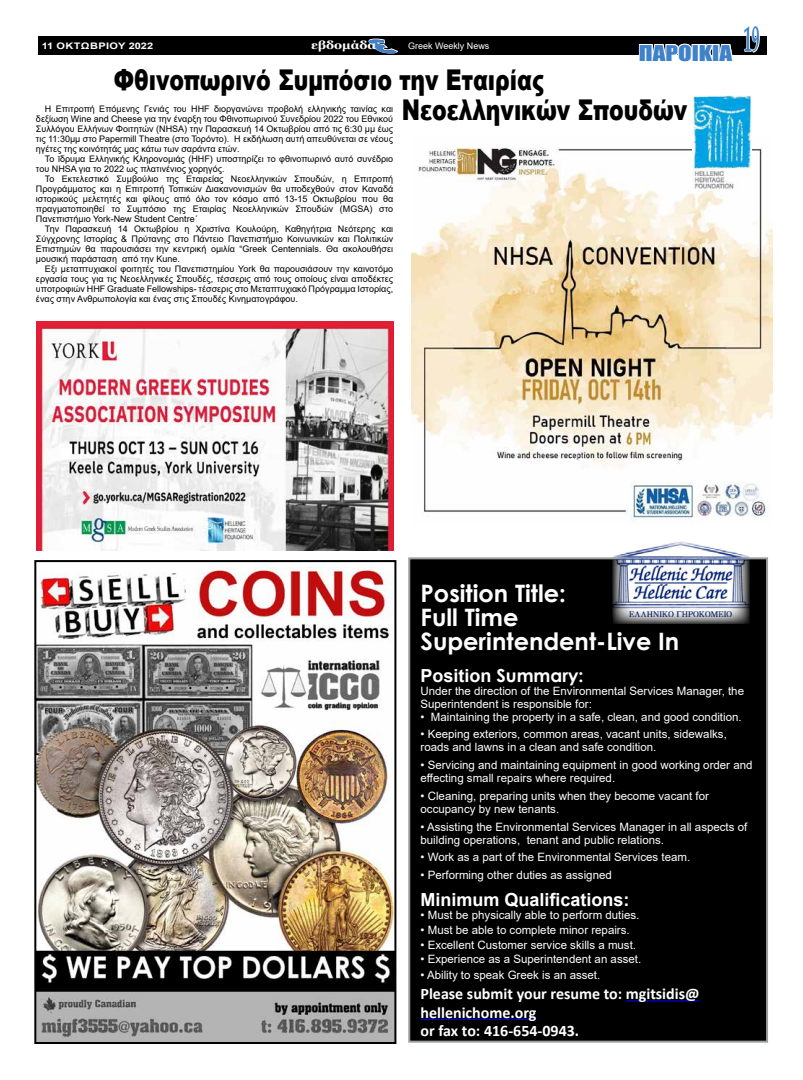
<style>
.page{position:relative;width:803px;height:1080px;background:#fff}
.page>*{position:absolute;margin:0;border:0;box-sizing:border-box;transform-origin:0 0}
.t1{font:700 36px "Book Antiqua";color:#3f82c9;scale:.43 1}
.t2{font:900 28.6px/30px "Arial";color:#000;scale:.77 1}
.t3{font:700 24px/24px "Century Gothic";color:#fff}
.t4{font:20px "Impact";color:#3f82c9;scale:1.25 1}
.t5{font:700 18px "Arial";color:#fff}
.t6{font:700 16px/18.4px "Calibri";color:#fff}
.t7{font:11.5px/13px "Arial";color:#fff}
.t8{font:700 11.4px "Georgia";color:#fff;scale:1.11 1}
.t9{font:9px/10px "Arial";color:#000;text-align:justify}
.t10{font:700 9px "Arial";letter-spacing:.025em;color:#fff;scale:1.22 1}
.t11{font:9px "Arial";color:#fff}
.s1{font-family:"Arial";font-weight:900;font-style:italic;font-size:25.4px;color:#3f82c9}
.s2{font-family:"Century Gothic"}
</style>
<div class="page">
<div style="left:38px;top:36px;width:728px;height:19px;background:#000"></div>
<svg style="left:744px;top:36px;width:16px;height:17px"></svg>
<svg style="left:368px;top:38px;width:31px;height:16px"></svg>
<div style="left:409px;top:558px;width:358px;height:484px;background:#000"></div>
<div style="left:408px;top:557px;width:360px;height:486px;border:2px solid #9b9da0"></div>
<svg style="left:638px;top:43px;width:95px;height:12px"></svg>
<img style="left:36px;top:321px;width:357px;height:229px">
<img style="left:411px;top:139px;width:361px;height:383px">
<img style="left:37px;top:563px;width:356px;height:478px">
<div style="left:34px;top:560px;width:362px;height:484px;border:2px solid #000"></div>
<hr style="left:626px;top:1000px;width:73px;height:1px;background:#00f">
<hr style="left:420px;top:1019px;width:116px;height:1px;background:#00f">
<svg style="left:613px;top:617px;width:136px;height:7px"></svg>
<img style="left:613px;top:541px;width:136px;height:76px">
<img style="left:693px;top:95px;width:59px;height:95px">
<p class="t10" style="left:42px;top:39px;width:93px">11 ΟΚΤΩΒΡΙΟΥ 2022</p>
<p class="t8" style="left:311px;top:38px;width:116px">εβδομάδα <span class="s1">ε</span></p>
<p class="t11" style="left:408px;top:40px;width:83px">Greek Weekly News</p>
<h3 class="t4" style="left:639px;top:38px;width:76px">ΠΑΡΟΙΚΙΑ</h3>
<h2 class="t2" style="left:402px;top:64px;width:372px;text-indent:-288px">Φθινοπωρινό Συμπόσιο την Εταιρίας<br>Νεοελληνικών Σπουδών</h2>
<p class="t9" style="left:36px;top:103px;width:359px;text-indent:9px">Η Επιτροπή Επόμενης Γενιάς του HHF διοργανώνει προβολή ελληνικής ταινίας και δεξίωση Wine and Cheese για την έναρξη του Φθινοπωρινού Συνεδρίου 2022 του Εθνικού Συλλόγου Ελλήνων Φοιτητών (NHSA) την Παρασκευή 14 Οκτωβρίου από τις 6:30 μμ έως τις 11:30μμ στο Papermill Theatre (στο Τορόντο). Η εκδήλωση αυτή απευθύνεται σε νέους ηγέτες της κοινότητάς μας κάτω των σαράντα ετών.</p>
<p class="t9" style="left:36px;top:153px;width:359px;text-indent:9px">Το ϊδρυμα Ελληνικής Κληρονομιάς (HHF) υποστηρίζει το φθινοπωρινό αυτό συνέδριο του NHSA για το 2022 ως πλατινένιος χορηγός.</p>
<p class="t9" style="left:36px;top:173px;width:359px;text-indent:9px">Το Εκτελεστικό Συμβούλιο της Εταιρείας Νεοελληνικών Σπουδών, η Επιτροπή Προγράμματος και η Επιτροπή Τοπικών Διακανονισμών θα υποδεχθούν στον Καναδά ιστορικούς μελετητές και φίλους από όλο τον κόσμο από 13-15 Οκτωβρίου που θα πραγματοποιηθεί το Συμπόσιο της Εταιρίας Νεοελληνικών Σπουδών (MGSA) στο Πανεπιστήμιο York-New Student Centre΄</p>
<p class="t9" style="left:36px;top:223px;width:359px;text-indent:9px">Την Παρασκευή 14 Οκτωβρίου η Χριστίνα Κουλούρη, Καθηγήτρια Νεότερης και Σύγχρονης Ιστορίας &amp; Πρύτανης στο Πάντειο Πανεπιστήμιο Κοινωνικών και Πολιτικών Επιστημών θα παρουσιάσει την κεντρική ομιλία “Greek Centennials. Θα ακολουθήσει μουσική παράσταση από την Kune.</p>
<p class="t9" style="left:36px;top:263px;width:359px;text-indent:9px">Eξι μεταπτυχιακoί φοιτητές του Πανεπιστημίου York θα παρουσιάσουν την καινοτόμο εργασία τους για τις Νεοελληνικές Σπουδές, τέσσερις από τους οποίους είναι αποδέκτες υποτροφιών HHF Graduate Fellowships- τέσσερις στο Μεταπτυχιακό Πρόγραμμα Ιστορίας, ένας στην Ανθρωπολογία και ένας στις Σπουδές Κινηματογράφου.</p>
<h1 class="t1" style="left:744px;top:14px;width:37px">19</h1>
<h3 class="t3" style="left:420px;top:580px;width:260px">Position Title:<br>Full Time<br>Superintendent-Live In</h3>
<h3 class="t5" style="left:420px;top:663px;width:165px">Position <span class="s2">Summary:</span></h3>
<p class="t7" style="left:420px;top:684px;width:325px">Under the direction of the Environmental Services Manager, the<br>Superintendent is responsible for:</p>
<p class="t7" style="left:420px;top:710px;width:323px">• Maintaining the property in a safe, clean, and good condition.</p>
<p class="t7" style="left:420px;top:728px;width:308px">• Keeping exteriors, common areas, vacant units, sidewalks, roads and lawns in a clean and safe condition.</p>
<p class="t7" style="left:420px;top:758px;width:333px">• Servicing and maintaining equipment in good working order and effecting small repairs where required.</p>
<p class="t7" style="left:420px;top:789px;width:290px">• Cleaning, preparing units when they become vacant for occupancy by new tenants.</p>
<p class="t7" style="left:420px;top:820px;width:328px">• Assisting the Environmental Services Manager in all aspects of building operations, tenant and public relations.</p>
<p class="t7" style="left:420px;top:851px;width:271px">• Work as a part of the Environmental Services team.</p>
<p class="t7" style="left:420px;top:869px;width:193px">• Performing other duties as assigned</p>
<h3 class="t5" style="left:420px;top:887px;width:211px">Minimum Qualifications:</h3>
<p class="t7" style="left:420px;top:908px;width:220px">• Must be physically able to perform duties.</p>
<p class="t7" style="left:420px;top:923px;width:211px">• Must be able to complete minor repairs.</p>
<p class="t7" style="left:420px;top:938px;width:217px">• Excellent Customer service skills a must.</p>
<p class="t7" style="left:420px;top:953px;width:222px">• Experience as a Superintendent an asset.</p>
<p class="t7" style="left:420px;top:968px;width:181px">• Ability to speak Greek is an asset.</p>
<h3 class="t6" style="left:420px;top:984px;width:280px">Please submit your resume to: mgitsidis@ hellenichome.org<br>or fax to: 416-654-0943.</h3>
</div>
